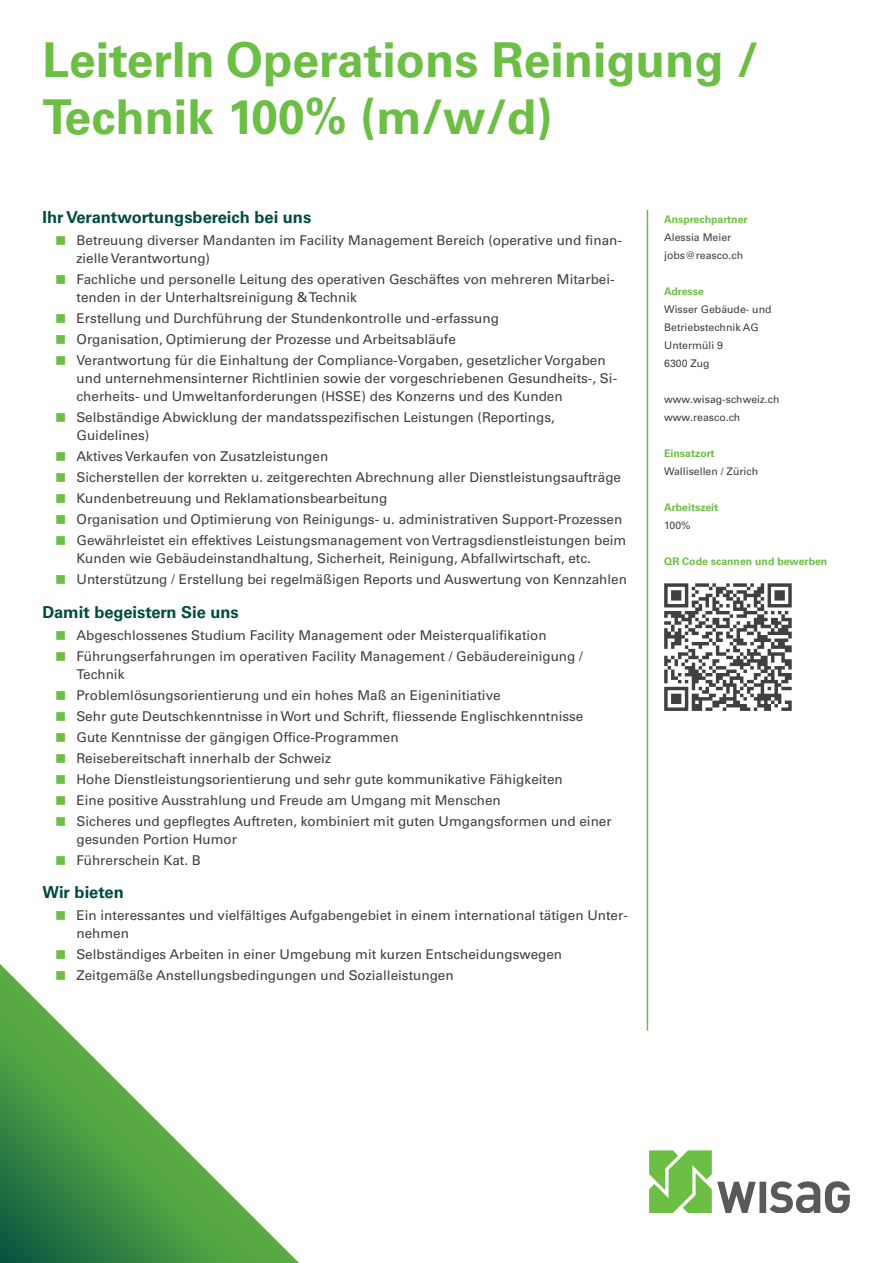
<style>
.page{position:relative;width:893px;height:1263px;background:#fff}
.page>*{position:absolute;margin:0;border:0;box-sizing:border-box;transform-origin:0 0}
.t1{font:700 48px "Univers LT Pro 65";color:#6cbe45}
.t2{font:700 16.5px "Univers LT Pro 65";color:#004b41}
.t3{font:13.5px "Univers LT Pro 55 Roman";color:#403f41}
.t4{font:10.5px "Univers LT Pro 55 Roman";color:#403f41}
.t5{font:700 10.5px "Univers LT Pro 65";color:#6cbe45}
</style>
<div class="page">
<svg style="left:0;top:964px;width:299px;height:299px"></svg>
<svg style="left:649px;top:1150px;width:201px;height:63px"></svg>
<hr style="left:647px;top:210px;width:1px;height:821px;background:#6cbe45">
<svg style="left:664px;top:583px;width:128px;height:128px"></svg>
<svg style="left:57px;top:971px;width:24px;height:11px"></svg>
<p class="t1" style="left:43px;top:42px;width:717px">LeiterIn Operations Reinigung /</p>
<p class="t1" style="left:43px;top:99px;width:511px">Technik 100% (m/w/d)</p>
<p class="t2" style="left:43px;top:211px;width:270px">Ihr Verantwortungsbereich bei uns</p>
<p class="t3" style="left:77px;top:235px;width:547px">Betreuung diverser Mandanten im Facility Management Bereich (operative und finan-</p>
<p class="t3" style="left:77px;top:253px;width:135px">zielle Verantwortung)</p>
<p class="t3" style="left:77px;top:274px;width:540px">Fachliche und personelle Leitung des operativen Geschäftes von mehreren Mitarbei-</p>
<p class="t3" style="left:77px;top:292px;width:282px">tenden in der Unterhaltsreinigung &amp; Technik</p>
<p class="t3" style="left:77px;top:313px;width:424px">Erstellung und Durchführung der Stundenkontrolle und -erfassung</p>
<p class="t3" style="left:77px;top:334px;width:381px">Organisation, Optimierung der Prozesse und Arbeitsabläufe</p>
<p class="t3" style="left:77px;top:355px;width:531px">Verantwortung für die Einhaltung der Compliance-Vorgaben, gesetzlicher Vorgaben</p>
<p class="t3" style="left:77px;top:373px;width:542px">und unternehmensinterner Richtlinien sowie der vorgeschriebenen Gesundheits-, Si-</p>
<p class="t3" style="left:77px;top:391px;width:488px">cherheits- und Umweltanforderungen (HSSE) des Konzerns und des Kunden</p>
<p class="t3" style="left:77px;top:412px;width:480px">Selbständige Abwicklung der mandatsspezifischen Leistungen (Reportings,</p>
<p class="t3" style="left:77px;top:430px;width:74px">Guidelines)</p>
<p class="t3" style="left:77px;top:451px;width:253px">Aktives Verkaufen von Zusatzleistungen</p>
<p class="t3" style="left:77px;top:472px;width:546px">Sicherstellen der korrekten u. zeitgerechten Abrechnung aller Dienstleistungsaufträge</p>
<p class="t3" style="left:77px;top:493px;width:312px">Kundenbetreuung und Reklamationsbearbeitung</p>
<p class="t3" style="left:77px;top:514px;width:547px">Organisation und Optimierung von Reinigungs- u. administrativen Support-Prozessen</p>
<p class="t3" style="left:77px;top:535px;width:551px">Gewährleistet ein effektives Leistungsmanagement von Vertragsdienstleistungen beim</p>
<p class="t3" style="left:77px;top:553px;width:516px">Kunden wie Gebäudeinstandhaltung, Sicherheit, Reinigung, Abfallwirtschaft, etc.</p>
<p class="t3" style="left:77px;top:574px;width:552px">Unterstützung / Erstellung bei regelmäßigen Reports und Auswertung von Kennzahlen</p>
<p class="t2" style="left:43px;top:606px;width:198px">Damit begeistern Sie uns</p>
<p class="t3" style="left:77px;top:630px;width:472px">Abgeschlossenes Studium Facility Management oder Meisterqualifikation</p>
<p class="t3" style="left:77px;top:651px;width:508px">Führungserfahrungen im operativen Facility Management / Gebäudereinigung /</p>
<p class="t3" style="left:77px;top:669px;width:49px">Technik</p>
<p class="t3" style="left:77px;top:690px;width:426px">Problemlösungsorientierung und ein hohes Maß an Eigeninitiative</p>
<p class="t3" style="left:77px;top:711px;width:508px">Sehr gute Deutschkenntnisse in Wort und Schrift, fliessende Englischkenntnisse</p>
<p class="t3" style="left:77px;top:732px;width:324px">Gute Kenntnisse der gängigen Office-Programmen</p>
<p class="t3" style="left:77px;top:753px;width:256px">Reisebereitschaft innerhalb der Schweiz</p>
<p class="t3" style="left:77px;top:774px;width:488px">Hohe Dienstleistungsorientierung und sehr gute kommunikative Fähigkeiten</p>
<p class="t3" style="left:77px;top:795px;width:426px">Eine positive Ausstrahlung und Freude am Umgang mit Menschen</p>
<p class="t3" style="left:77px;top:816px;width:537px">Sicheres und gepflegtes Auftreten, kombiniert mit guten Umgangsformen und einer</p>
<p class="t3" style="left:77px;top:834px;width:162px">gesunden Portion Humor</p>
<p class="t3" style="left:77px;top:855px;width:126px">Führerschein Kat. B</p>
<p class="t2" style="left:43px;top:886px;width:83px">Wir bieten</p>
<p class="t3" style="left:77px;top:911px;width:553px">Ein interessantes und vielfältiges Aufgabengebiet in einem international tätigen Unter-</p>
<p class="t3" style="left:77px;top:929px;width:54px">nehmen</p>
<p class="t3" style="left:77px;top:950px;width:487px">Selbständiges Arbeiten in einer Umgebung mit kurzen Entscheidungswegen</p>
<p class="t3" style="left:77px;top:971px;width:379px">Zeitgemäße Anstellungsbedingungen und Sozialleistungen</p>
<p class="t5" style="left:664px;top:215px;width:85px">Ansprechpartner</p>
<p class="t4" style="left:664px;top:233px;width:69px">Alessia Meier</p>
<p class="t4" style="left:664px;top:251px;width:80px">jobs@reasco.ch</p>
<p class="t5" style="left:664px;top:287px;width:41px">Adresse</p>
<p class="t4" style="left:664px;top:305px;width:109px">Wisser Gebäude- und</p>
<p class="t4" style="left:664px;top:323px;width:96px">Betriebstechnik AG</p>
<p class="t4" style="left:664px;top:341px;width:60px">Untermüli 9</p>
<p class="t4" style="left:664px;top:359px;width:47px">6300 Zug</p>
<p class="t4" style="left:664px;top:395px;width:117px">www.wisag-schweiz.ch</p>
<p class="t4" style="left:664px;top:413px;width:78px">www.reasco.ch</p>
<p class="t5" style="left:664px;top:449px;width:52px">Einsatzort</p>
<p class="t4" style="left:664px;top:467px;width:95px">Wallisellen / Zürich</p>
<p class="t5" style="left:664px;top:503px;width:56px">Arbeitszeit</p>
<p class="t4" style="left:664px;top:521px;width:28px">100%</p>
<p class="t5" style="left:664px;top:557px;width:165px">QR Code scannen und bewerben</p>
</div>
